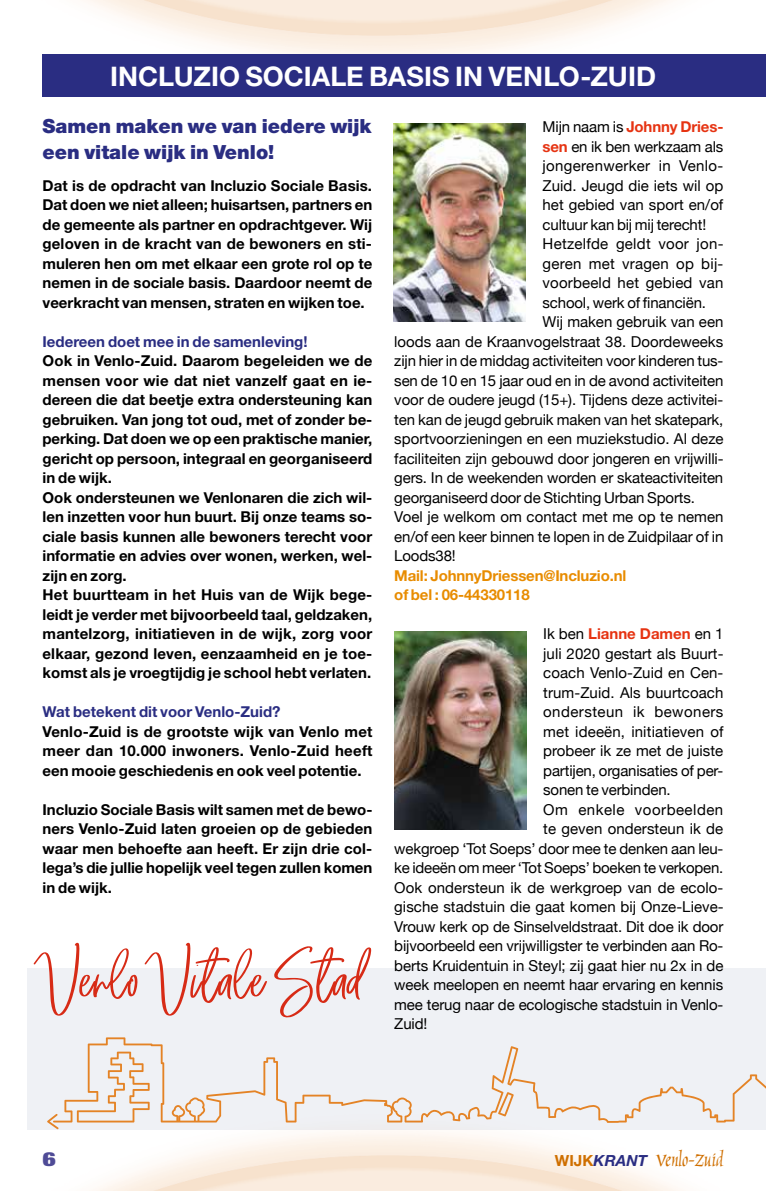
<style>
.page{position:relative;width:766px;height:1191px;background:#fff}
.page>*{position:absolute;margin:0;border:0;box-sizing:border-box;transform-origin:0 0}
.t1{font:700 27px "Helvetica Neue";color:#fff}
.t2{font:24.3px "Marigold";color:#cf6f00}
.t3{font:800 21px "Imago";color:#4f4b96}
.t4{font:900 19.5px/25.5px "Helvetica Neue";color:#2a2d82}
.t5{font:15px "Helvetica Neue";letter-spacing:-.005em;color:#000}
.t6{font:700 15px/19.5px "Helvetica Neue";color:#000;text-align:justify}
.t7{font:700 15px "Helvetica Neue";color:#2a2d82}
.t8{font:700 15px/19.5px "Helvetica Neue";letter-spacing:-.01em;color:#e88c00}
.t9{font:15px "Helvetica Neue";letter-spacing:.02em;color:#000}
.t10{font:700 15px "Helvetica Neue";letter-spacing:-.005em;color:#e63312}
.t11{font:15px "Helvetica Neue";letter-spacing:.015em;color:#000}
.t12{font:15px "Helvetica Neue";letter-spacing:.03em;color:#000}
.t13{font:15px "Helvetica Neue";letter-spacing:.035em;color:#000}
.s1{font-weight:400;color:#000}
.s2{font-weight:700;color:#e63312}
.s3{font-family:"Helvetica Neue";font-weight:700;font-size:15.3px}
.s4{font-family:"Helvetica Neue";font-weight:700;font-style:italic;font-size:15.3px;color:#2a2d82}
</style>
<div class="page">
<img style="left:86px;top:0;width:680px;height:82px">
<div style="left:42px;top:54px;width:723px;height:43px;background:#2a2d82"></div>
<div style="left:28px;top:968px;width:737px;height:161px;background:#eff1f5"></div>
<div style="left:47px;top:993px;width:718px;height:136px;background:#eff1f5"></div>
<svg style="left:34px;top:942px;width:337px;height:75px"></svg>
<img style="left:393px;top:124px;width:132px;height:197px">
<img style="left:394px;top:631px;width:132px;height:198px">
<h1 class="t1" style="left:110px;top:59px;width:547px">INCLUZIO SOCIALE BASIS IN VENLO-ZUID</h1>
<h3 class="t4" style="left:43px;top:113px;width:330px">Samen maken we van iedere wijk een vitale wijk in Venlo!</h3>
<p class="t6" style="left:43px;top:175px;width:331px">Dat is de opdracht van Incluzio Sociale Basis.<br>Dat doen we niet alleen; huisartsen, partners en de gemeente als partner en opdrachtgever. Wij geloven in de kracht van de bewoners en sti&shy;muleren hen om met elkaar een grote rol op te nemen in de sociale basis. Daardoor neemt de veerkracht van mensen, straten en wijken toe.</p>
<p class="t7" style="left:43px;top:332px;width:266px">Iedereen doet mee in de samenleving!</p>
<p class="t6" style="left:43px;top:351px;width:331px;text-align:left">Ook in Venlo-Zuid. Daarom begeleiden we de mensen voor wie dat niet vanzelf gaat en ie&shy;dereen die dat beetje extra ondersteuning kan gebruiken. Van jong tot oud, met of zonder be&shy;perking. Dat doen we op een praktische manier, gericht op persoon, integraal en georganiseerd in de wijk.<br>Ook ondersteunen we Venlonaren die zich wil&shy;len inzetten voor hun buurt. Bij onze teams so&shy;ciale basis kunnen alle bewoners terecht voor informatie en advies over wonen, werken, wel&shy;zijn en zorg.<br>Het buurtteam in het Huis van de Wijk bege&shy;leidt je verder met bijvoorbeeld taal, geldzaken, mantelzorg, initiatieven in de wijk, zorg voor elkaar, gezond leven, eenzaamheid en je toe&shy;komst als je vroegtijdig je school hebt verlaten.</p>
<p class="t7" style="left:43px;top:702px;width:239px">Wat betekent dit voor Venlo-Zuid?</p>
<p class="t6" style="left:43px;top:721px;width:331px">Venlo-Zuid is de grootste wijk van Venlo met meer dan 10.000 inwoners. Venlo-Zuid heeft een mooie geschiedenis en ook veel potentie.</p>
<p class="t6" style="left:43px;top:799px;width:331px">Incluzio Sociale Basis wilt samen met de bewo&shy;ners Venlo-Zuid laten groeien op de gebieden waar men behoefte aan heeft. Er zijn drie col&shy;lega’s die jullie hopelijk veel tegen zullen komen in de wijk.</p>
<p class="t10" style="left:542px;top:117px;width:182px"><span class="s1">Mijn naam is</span> Johnny Dries-</p>
<p class="t5" style="left:542px;top:135px;width:182px"><span class="s2">sen</span> en ik ben werkzaam als</p>
<p class="t9" style="left:542px;top:155px;width:182px">jongerenwerker in Venlo-</p>
<p class="t5" style="left:542px;top:174px;width:182px">Zuid. Jeugd die iets wil op</p>
<p class="t5" style="left:542px;top:194px;width:182px">het gebied van sport en/of</p>
<p class="t5" style="left:542px;top:213px;width:165px">cultuur kan bij mij terecht!</p>
<p class="t9" style="left:542px;top:233px;width:182px">Hetzelfde geldt voor jon-</p>
<p class="t11" style="left:542px;top:252px;width:182px">geren met vragen op bij-</p>
<p class="t5" style="left:542px;top:272px;width:182px">voorbeeld het gebied van</p>
<p class="t5" style="left:542px;top:291px;width:165px">school, werk of financiën.</p>
<p class="t5" style="left:542px;top:311px;width:182px">Wij maken gebruik van een</p>
<p class="t5" style="left:394px;top:330px;width:330px">loods aan de Kraanvogelstraat 38. Doordeweeks</p>
<p class="t5" style="left:394px;top:350px;width:330px">zijn hier in de middag activiteiten voor kinderen tus-</p>
<p class="t5" style="left:394px;top:369px;width:330px">sen de 10 en 15 jaar oud en in de avond activiteiten</p>
<p class="t5" style="left:394px;top:389px;width:330px">voor de oudere jeugd (15+). Tijdens deze activitei-</p>
<p class="t5" style="left:394px;top:408px;width:330px">ten kan de jeugd gebruik maken van het skatepark,</p>
<p class="t5" style="left:394px;top:428px;width:331px">sportvoorzieningen en een muziekstudio. Al deze</p>
<p class="t5" style="left:394px;top:447px;width:331px">faciliteiten zijn gebouwd door jongeren en vrijwilli-</p>
<p class="t5" style="left:394px;top:467px;width:330px">gers. In de weekenden worden er skateactiviteiten</p>
<p class="t5" style="left:394px;top:486px;width:302px">georganiseerd door de Stichting Urban Sports.</p>
<p class="t5" style="left:394px;top:506px;width:330px">Voel je welkom om contact met me op te nemen</p>
<p class="t5" style="left:394px;top:525px;width:330px">en/of een keer binnen te lopen in de Zuidpilaar of in</p>
<p class="t5" style="left:394px;top:545px;width:63px">Loods38!</p>
<p class="t8" style="left:394px;top:565px;width:233px">Mail: JohnnyDriessen@Incluzio.nl of bel : 06-44330118</p>
<p class="t10" style="left:543px;top:624px;width:182px"><span class="s1">Ik ben</span> Lianne Damen <span class="s1">en 1</span></p>
<p class="t5" style="left:543px;top:642px;width:182px">juli 2020 gestart als Buurt-</p>
<p class="t5" style="left:543px;top:662px;width:182px">coach Venlo-Zuid en Cen-</p>
<p class="t5" style="left:543px;top:681px;width:182px">trum-Zuid. Als buurtcoach</p>
<p class="t12" style="left:543px;top:701px;width:182px">ondersteun ik bewoners</p>
<p class="t5" style="left:543px;top:720px;width:182px">met ideeën, initiatieven of</p>
<p class="t5" style="left:543px;top:740px;width:181px">probeer ik ze met de juiste</p>
<p class="t5" style="left:543px;top:759px;width:182px">partijen, organisaties of per-</p>
<p class="t5" style="left:543px;top:779px;width:129px">sonen te verbinden.</p>
<p class="t13" style="left:543px;top:798px;width:181px">Om enkele voorbeelden</p>
<p class="t5" style="left:543px;top:818px;width:181px">te geven ondersteun ik de</p>
<p class="t5" style="left:394px;top:837px;width:330px">wekgroep ‘Tot Soeps’ door mee te denken aan leu-</p>
<p class="t5" style="left:394px;top:857px;width:330px">ke ideeën om meer ‘Tot Soeps’ boeken te verkopen.</p>
<p class="t5" style="left:394px;top:876px;width:330px">Ook ondersteun ik de werkgroep van de ecolo-</p>
<p class="t5" style="left:394px;top:896px;width:331px">gische stadstuin die gaat komen bij Onze-Lieve-</p>
<p class="t5" style="left:394px;top:915px;width:330px">Vrouw kerk op de Sinselveldstraat. Dit doe ik door</p>
<p class="t5" style="left:394px;top:935px;width:330px">bijvoorbeeld een vrijwilligster te verbinden aan Ro-</p>
<p class="t5" style="left:394px;top:954px;width:330px">berts Kruidentuin in Steyl; zij gaat hier nu 2x in de</p>
<p class="t5" style="left:394px;top:974px;width:330px">week meelopen en neemt haar ervaring en kennis</p>
<p class="t5" style="left:394px;top:993px;width:330px">mee terug naar de ecologische stadstuin in Venlo-</p>
<p class="t5" style="left:394px;top:1013px;width:35px">Zuid!</p>
<h3 class="t3" style="left:43px;top:1146px;width:15px">6</h3>
<h2 class="t2" style="left:554px;top:1145px;width:170px"><span class="s3">WIJK</span><span class="s4">KRANT</span> Venlo-Zuid</h2>
</div>
